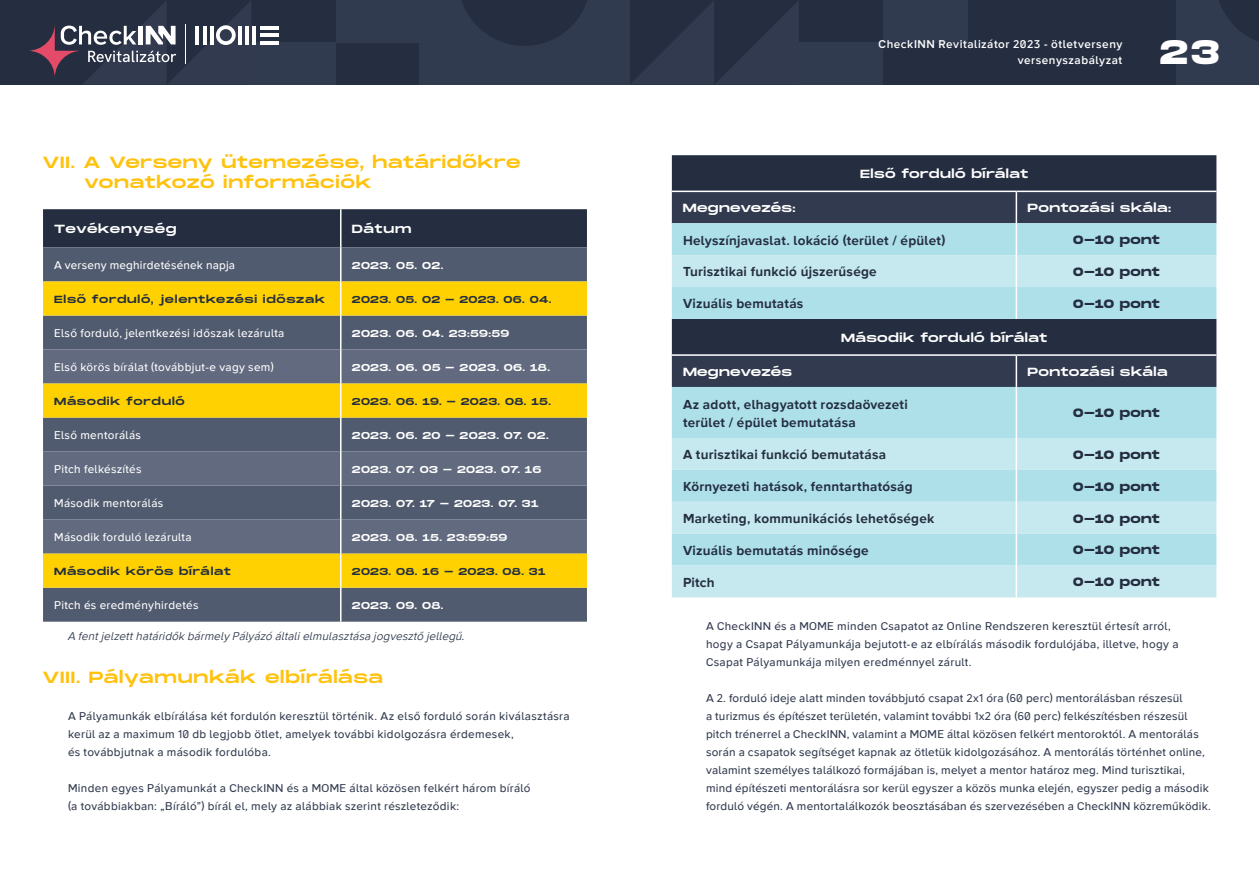
<style>
.page{position:relative;width:1259px;height:893px;background:#fff}
.page>*{position:absolute;margin:0;border:0;box-sizing:border-box;transform-origin:0 0}
.t1{font:700 33.75px "Monument Extended";color:#fff}
.t2{font:16.5px/19.8px "Monument Extended";letter-spacing:.035em;color:#ffc20e}
.t3{font:700 13.5px/17.9px "Wonder Unit Sans";letter-spacing:.02em;color:#242e40}
.t4{font:12px "Monument Extended";letter-spacing:.03em;color:#fff}
.t5{font:700 12px "Monument Extended";letter-spacing:.02em;color:#242e40}
.t6{font:12px "Monument Extended";letter-spacing:.01em;color:#fff}
.t7{font:500 11.7px/18px "Wonder Unit Sans";letter-spacing:.02em;color:#313a4e}
.t8{font:500 11.7px "Wonder Unit Sans";letter-spacing:.025em;color:#fff}
.t9{font:italic 11.7px "Wonder Unit Sans";letter-spacing:.01em;color:#313a4e}
.t10{font:600 11.7px/16.5px "Wonder Unit Sans";letter-spacing:.045em;color:#fff;text-align:right}
.t11{font:10.5px "Monument Extended";letter-spacing:.07em;color:#242e40}
.t12{font:10.2px "Monument Extended";letter-spacing:.03em;color:#fff}
.t13{font:10.2px "Monument Extended";letter-spacing:.03em;color:#242e40}
</style>
<div class="page">
<div style="left:43px;top:209px;width:544px;height:38px;background:#242e40"></div>
<div style="left:43px;top:247px;width:544px;height:375px;background:#515b6f"></div>
<div style="left:43px;top:281px;width:544px;height:34px;background:#ffd100"></div>
<div style="left:43px;top:350px;width:544px;height:34px;background:#616a7f"></div>
<svg style="left:43px;top:384px;width:544px;height:204px;background:#918851"></svg>
<hr style="left:340px;top:209px;width:1px;height:38px;background:#fff">
<hr style="left:340px;top:247px;width:1px;height:34px;background:#fff">
<hr style="left:340px;top:281px;width:1px;height:34px;background:#fff">
<hr style="left:340px;top:315px;width:1px;height:35px;background:#fff">
<hr style="left:340px;top:350px;width:1px;height:34px;background:#fff">
<hr style="left:340px;top:384px;width:1px;height:34px;background:#fff">
<hr style="left:340px;top:418px;width:1px;height:34px;background:#fff">
<hr style="left:340px;top:452px;width:1px;height:34px;background:#fff">
<hr style="left:340px;top:486px;width:1px;height:34px;background:#fff">
<hr style="left:340px;top:520px;width:1px;height:34px;background:#fff">
<hr style="left:340px;top:554px;width:1px;height:34px;background:#fff">
<hr style="left:340px;top:588px;width:1px;height:34px;background:#fff">
<div style="left:672px;top:155px;width:544px;height:36px;background:#242e40"></div>
<div style="left:672px;top:192px;width:544px;height:31px;background:#313a4e"></div>
<div style="left:672px;top:223px;width:544px;height:32px;background:#aee0ea"></div>
<svg style="left:672px;top:255px;width:544px;height:342px;background:#9dc1cc"></svg>
<hr style="left:1015px;top:192px;width:2px;height:31px;background:#fff">
<hr style="left:1015px;top:223px;width:2px;height:32px;background:#fff">
<hr style="left:1015px;top:255px;width:2px;height:32px;background:#fff">
<hr style="left:1015px;top:287px;width:2px;height:32px;background:#fff">
<hr style="left:1015px;top:356px;width:2px;height:31px;background:#fff">
<hr style="left:1015px;top:387px;width:2px;height:51px;background:#fff">
<hr style="left:1015px;top:438px;width:2px;height:32px;background:#fff">
<hr style="left:1015px;top:470px;width:2px;height:32px;background:#fff">
<hr style="left:1015px;top:502px;width:2px;height:32px;background:#fff">
<hr style="left:1015px;top:534px;width:2px;height:32px;background:#fff">
<hr style="left:1015px;top:566px;width:2px;height:31px;background:#fff">
<hr style="left:672px;top:354px;width:344px;height:2px;background:#fff">
<hr style="left:1016px;top:354px;width:200px;height:2px;background:#fff">
<div style="left:0;top:0;width:1259px;height:85px;background:#242e40"></div>
<svg style="left:629px;top:0;width:170px;height:85px"></svg>
<div style="left:251px;top:42px;width:85px;height:43px;background:#303b4f"></div>
<div style="left:799px;top:42px;width:84px;height:42px;background:#303b4f"></div>
<div style="left:336px;top:0;width:85px;height:42px;background:#303b4f"></div>
<div style="left:883px;top:0;width:84px;height:42px;background:#303b4f"></div>
<div style="left:419px;top:0;width:210px;height:85px;background:#303b4f"></div>
<div style="left:1176px;top:0;width:83px;height:85px;background:#303b4f"></div>
<svg style="left:462px;top:0;width:125px;height:46px"></svg>
<svg style="left:1219px;top:0;width:40px;height:42px"></svg>
<hr style="left:252px;top:26px;width:4px;height:19px;background:#fff">
<hr style="left:260px;top:41px;width:18px;height:4px;background:#fff">
<hr style="left:260px;top:33px;width:18px;height:4px;background:#fff">
<hr style="left:260px;top:26px;width:18px;height:4px;background:#fff">
<svg style="left:28px;top:1px;width:223px;height:83px"></svg>
<h2 class="t2" style="left:84px;top:152px;width:438px;text-indent:-42px">VII. A Verseny ütemezése, határidőkre vonatkozó információk</h2>
<p class="t4" style="left:54px;top:220px;width:124px">Tevékenység</p>
<p class="t4" style="left:352px;top:220px;width:61px">Dátum</p>
<p class="t8" style="left:54px;top:258px;width:182px">A verseny meghirdetésének napja</p>
<p class="t12" style="left:352px;top:258px;width:93px">2023. 05. 02.</p>
<p class="t11" style="left:54px;top:291px;width:272px">Első forduló, jelentkezési időszak</p>
<p class="t13" style="left:352px;top:292px;width:201px">2023. 05. 02 - 2023. 06. 04.</p>
<p class="t8" style="left:54px;top:326px;width:232px">Első forduló, jelentkezési időszak lezárulta</p>
<p class="t12" style="left:352px;top:326px;width:159px">2023. 06. 04. 23:59:59</p>
<p class="t8" style="left:54px;top:360px;width:221px">Első körös bírálat (továbbjut-e vagy sem)</p>
<p class="t12" style="left:352px;top:360px;width:200px">2023. 06. 05 - 2023. 06. 18.</p>
<p class="t11" style="left:54px;top:393px;width:132px">Második forduló</p>
<p class="t13" style="left:352px;top:394px;width:201px">2023. 06. 19. - 2023. 08. 15.</p>
<p class="t8" style="left:54px;top:428px;width:88px">Első mentorálás</p>
<p class="t12" style="left:352px;top:428px;width:198px">2023. 06. 20 - 2023. 07. 02.</p>
<p class="t8" style="left:54px;top:462px;width:89px">Pitch felkészítés</p>
<p class="t12" style="left:352px;top:462px;width:191px">2023. 07. 03 - 2023. 07. 16</p>
<p class="t8" style="left:54px;top:496px;width:111px">Második mentorálás</p>
<p class="t12" style="left:352px;top:496px;width:188px">2023. 07. 17 - 2023. 07. 31</p>
<p class="t8" style="left:54px;top:530px;width:139px">Második forduló lezárulta</p>
<p class="t12" style="left:352px;top:530px;width:157px">2023. 08. 15. 23:59:59</p>
<p class="t11" style="left:54px;top:563px;width:178px">Második körös bírálat</p>
<p class="t13" style="left:352px;top:564px;width:195px">2023. 08. 16 - 2023. 08. 31</p>
<p class="t8" style="left:54px;top:598px;width:146px">Pitch és eredményhirdetés</p>
<p class="t12" style="left:352px;top:598px;width:93px">2023. 09. 08.</p>
<p class="t9" style="left:68px;top:629px;width:398px">A fent jelzett határidők bármely Pályázó általi elmulasztása jogvesztő jellegű.</p>
<h2 class="t2" style="left:43px;top:666px;width:342px">VIII. Pályamunkák elbírálása</h2>
<p class="t7" style="left:68px;top:708px;width:503px">A Pályamunkák elbírálása két fordulón keresztül történik. Az első forduló során kiválasztásra kerül az a maximum 10 db legjobb ötlet, amelyek további kidolgozásra érdemesek,<br>és továbbjutnak a második fordulóba.</p>
<p class="t7" style="left:68px;top:780px;width:464px">Minden egyes Pályamunkát a CheckINN és a MOME által közösen felkért három bíráló (a továbbiakban: „Bíráló”) bírál el, mely az alábbiak szerint részleteződik:</p>
<p class="t10" style="left:878px;top:36px;width:245px">CheckINN Revitalizátor 2023 - ötletverseny versenyszabályzat</p>
<h1 class="t1" style="left:1160px;top:28px;width:61px">23</h1>
<p class="t4" style="left:860px;top:165px;width:169px">Első forduló bírálat</p>
<p class="t6" style="left:683px;top:199px;width:114px">Megnevezés:</p>
<p class="t4" style="left:1027px;top:199px;width:145px">Pontozási skála:</p>
<p class="t3" style="left:683px;top:232px;width:264px">Helyszínjavaslat. lokáció (terület / épület)</p>
<p class="t5" style="left:1073px;top:231px;width:88px">0-10 pont</p>
<p class="t3" style="left:683px;top:264px;width:195px">Turisztikai funkció újszerűsége</p>
<p class="t5" style="left:1073px;top:263px;width:88px">0-10 pont</p>
<p class="t3" style="left:683px;top:295px;width:122px">Vizuális bemutatás</p>
<p class="t5" style="left:1073px;top:295px;width:88px">0-10 pont</p>
<p class="t4" style="left:841px;top:329px;width:207px">Második forduló bírálat</p>
<p class="t6" style="left:683px;top:363px;width:111px">Megnevezés</p>
<p class="t4" style="left:1027px;top:363px;width:142px">Pontozási skála</p>
<p class="t3" style="left:683px;top:396px;width:226px">Az adott, elhagyatott rozsdaövezeti terület / épület bemutatása</p>
<p class="t5" style="left:1073px;top:404px;width:88px">0-10 pont</p>
<p class="t3" style="left:683px;top:446px;width:205px">A turisztikai funkció bemutatása</p>
<p class="t5" style="left:1073px;top:446px;width:88px">0-10 pont</p>
<p class="t3" style="left:683px;top:478px;width:231px">Környezeti hatások, fenntarthatóság</p>
<p class="t5" style="left:1073px;top:478px;width:88px">0-10 pont</p>
<p class="t3" style="left:683px;top:510px;width:253px">Marketing, kommunikációs lehetőségek</p>
<p class="t5" style="left:1073px;top:509px;width:88px">0-10 pont</p>
<p class="t3" style="left:683px;top:542px;width:187px">Vizuális bemutatás minősége</p>
<p class="t5" style="left:1073px;top:541px;width:88px">0-10 pont</p>
<p class="t3" style="left:683px;top:574px;width:33px">Pitch</p>
<p class="t5" style="left:1073px;top:573px;width:88px">0-10 pont</p>
<p class="t7" style="left:706px;top:618px;width:474px">A CheckINN és a MOME minden Csapatot az Online Rendszeren keresztül értesít arról, hogy a Csapat Pályamunkája bejutott-e az elbírálás második fordulójába, illetve, hogy a<br>Csapat Pályamunkája milyen eredménnyel zárult.</p>
<p class="t7" style="left:706px;top:690px;width:506px">A 2. forduló ideje alatt minden továbbjutó csapat 2x1 óra (60 perc) mentorálásban részesül<br>a turizmus és építészet területén, valamint további 1x2 óra (60 perc) felkészítésben részesül pitch trénerrel a CheckINN, valamint a MOME által közösen felkért mentoroktól. A mentorálás során a csapatok segítséget kapnak az ötletük kidolgozásához. A mentorálás történhet online, valamint személyes találkozó formájában is, melyet a mentor határoz meg. Mind turisztikai, mind építészeti mentorálásra sor kerül egyszer a közös munka elején, egyszer pedig a második forduló végén. A mentortalálkozók beosztásában és szervezésében a CheckINN közreműködik.</p>
</div>
